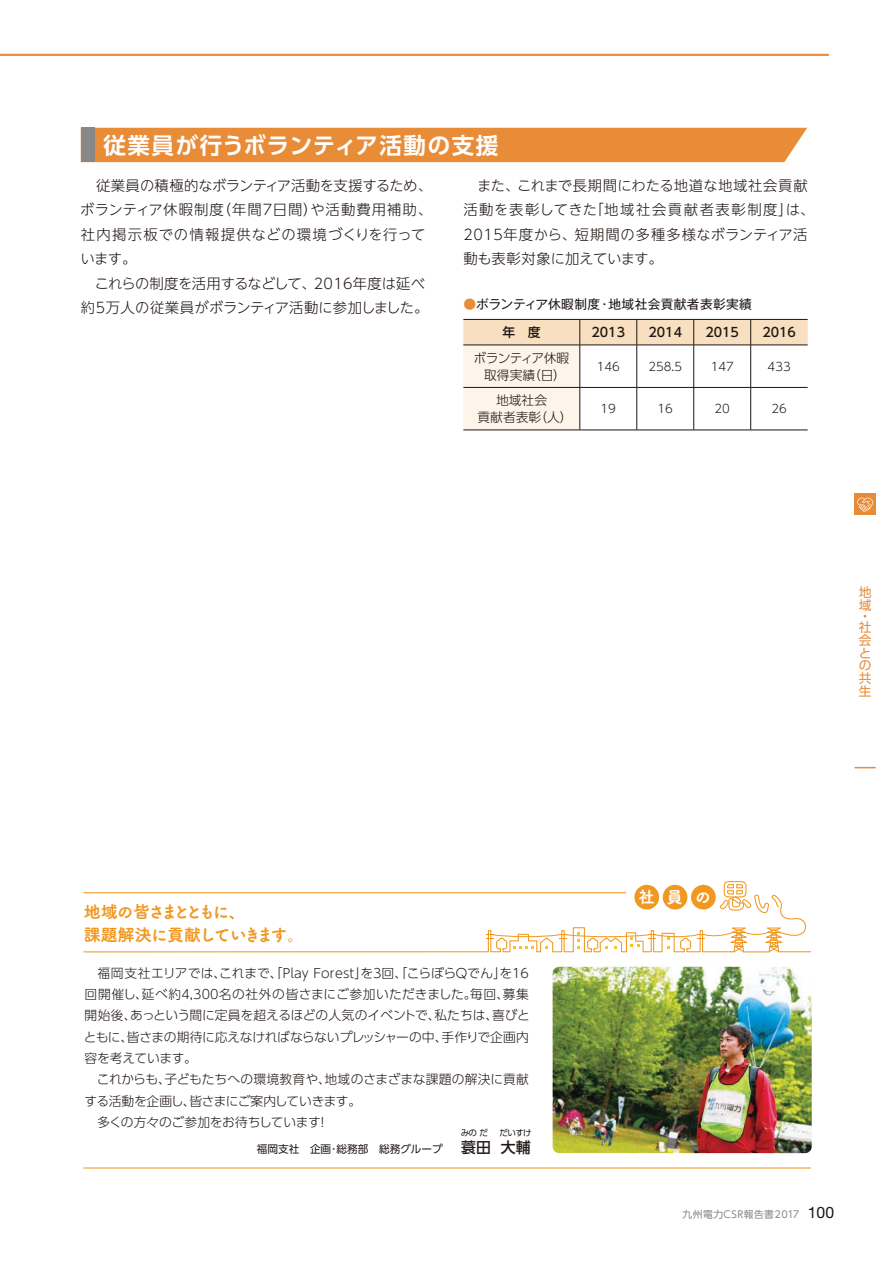
<style>
.page{position:relative;width:893px;height:1263px;background:#fff}
.page>*{position:absolute;margin:0;border:0;box-sizing:border-box;transform-origin:0 0}
.t1{font:22.5px "UD Shin Go Pro De Bold 90 msp RKSJ H";letter-spacing:.065em;color:#fff}
.t2{font:16.95px/23.4px "Tsuku A Rd Gothic Std E 90 msp RKSJ H";letter-spacing:-.11em;color:#f19820}
.t3{font:16.5px "Tsuku A Rd Gothic Std E 90 msp RKSJ H";color:#fff}
.t4{font:14.4px/24.5px "UD Shin Go NT Pro Light 90 msp RKSJ H";letter-spacing:.02em;color:#1f1614}
.t5{font:14.4px/24.5px "UD Shin Go NT Pro Light 90 msp RKSJ H";letter-spacing:.04em;color:#1f1614}
.t6{font:12.75px/21.3px "UD Shin Go Pro Light 90 msp RKSJ H";letter-spacing:-.005em;color:#231a18}
.t7{font:12.75px "Gothic MB101 Pro Regular 90 msp RKSJ H";letter-spacing:.025em;color:#1f1614}
.t8{font:12.75px "UD Shin Go Pro Medium 90 msp RKSJ H";color:#1f1614}
.t9{font:12.75px/17px "UD Shin Go Pro Light 90 msp RKSJ H";letter-spacing:-.03em;color:#1f1614;text-align:center}
.t10{font:12.75px/17px "UD Shin Go Pro Light 90 msp RKSJ H";color:#1f1614;text-align:center}
.t11{font:12.75px/12.8px "UD Shin Go Pro Regular 90 msp RKSJ H";color:#e88c38}
.t12{font:11.7px "UD Shin Go Pro Light 90 msp RKSJ H";color:#1f1614}
.t13{font:10.65px "UD Shin Go Pro Regular 90 msp RKSJ H";color:#231a18}
.t14{font:9.75px "UD Shin Go Pro Regular 90 msp RKSJ H";letter-spacing:.05em;color:#888889}
.t15{font:8.55px "UD Shin Go Pro Regular 90 msp RKSJ H";letter-spacing:-.075em;color:#231a18}
.s1{color:#e88c38}
.s2{font-family:"UD Shin Go Pro Medium 90 msp RKSJ H";font-size:14.85px}
.s3{font-family:"Helvetica Neue LT Std";font-size:15.75px;color:#1f1614}
</style>
<div class="page">
<hr style="left:0;top:54px;width:829px;height:2px;background:#e88c38">
<svg style="left:854px;top:767px;width:22px;height:1px"></svg>
<div style="left:854px;top:494px;width:22px;height:21px;background:#e88c38"></div>
<svg style="left:857px;top:497px;width:16px;height:15px"></svg>
<svg style="left:463px;top:320px;width:345px;height:110px"></svg>
<hr style="left:636px;top:345px;width:1px;height:42px;background:#1f1614">
<hr style="left:693px;top:345px;width:1px;height:42px;background:#1f1614">
<hr style="left:750px;top:345px;width:1px;height:42px;background:#1f1614">
<hr style="left:636px;top:388px;width:1px;height:42px;background:#1f1614">
<hr style="left:693px;top:388px;width:1px;height:42px;background:#1f1614">
<hr style="left:750px;top:388px;width:1px;height:42px;background:#1f1614">
<hr style="left:463px;top:319px;width:345px;height:1px;background:#1f1614">
<hr style="left:463px;top:430px;width:345px;height:1px;background:#1f1614">
<div style="left:94px;top:128px;width:713px;height:34px;background:#e88c38"></div>
<div style="left:81px;top:128px;width:13px;height:34px;background:#888889"></div>
<hr style="left:84px;top:1167px;width:727px;height:2px;background:#f19820">
<svg style="left:83px;top:881px;width:726px;height:72px"></svg>
<hr style="left:778px;top:951px;width:33px;height:1px;background:#f19820">
<img style="left:553px;top:967px;width:259px;height:186px;border-radius:6px">
<h1 class="t1" style="left:103px;top:137px;width:396px">従業員が行うボランティア活動の支援</h1>
<p class="t4" style="left:80px;top:175px;width:353px">　従業員の積極的なボランティア活動を支援するため、ボランティア休暇制度（年間7日間）や活動費用補助、社内掲示板での情報提供などの環境づくりを行っています。<br>　これらの制度を活用するなどして、2016年度は延べ約5万人の従業員がボランティア活動に参加しました。</p>
<p class="t5" style="left:463px;top:175px;width:353px">　また、これまで長期間にわたる地道な地域社会貢献活動を表彰してきた「地域社会貢献者表彰制度」は、<br>2015年度から、短期間の多種多様なボランティア活動も表彰対象に加えています。</p>
<p class="t8" style="left:502px;top:327px;width:40px">年　度</p>
<p class="t8" style="left:591px;top:327px;width:35px">2013</p>
<p class="t8" style="left:648px;top:327px;width:35px">2014</p>
<p class="t8" style="left:705px;top:327px;width:35px">2015</p>
<p class="t8" style="left:762px;top:327px;width:35px">2016</p>
<p class="t9" style="left:473px;top:351px;width:97px">ボランティア休暇取得実績（日）</p>
<p class="t12" style="left:597px;top:362px;width:25px">146</p>
<p class="t12" style="left:648px;top:362px;width:35px">258.5</p>
<p class="t12" style="left:711px;top:362px;width:25px">147</p>
<p class="t12" style="left:767px;top:362px;width:25px">433</p>
<p class="t10" style="left:477px;top:393px;width:97px">地域社会<br>貢献者表彰（人）</p>
<p class="t12" style="left:600px;top:404px;width:17px">19</p>
<p class="t12" style="left:657px;top:404px;width:17px">16</p>
<p class="t12" style="left:714px;top:404px;width:17px">20</p>
<p class="t12" style="left:771px;top:404px;width:17px">26</p>
<p class="t7" style="left:463px;top:299px;width:290px"><span class="s1">●</span>ボランティア休暇制度・地域社会貢献者表彰実績</p>
<p class="t11" style="left:859px;top:588px;width:14px">地域</p>
<p class="t11" style="left:859px;top:612px;width:14px;line-height:11.1px">・社</p>
<p class="t11" style="left:859px;top:635px;width:14px;text-align:justify">会との共生</p>
<h2 class="t2" style="left:84px;top:902px;width:222px">地域の皆さまとともに、<br>課題解決に貢献していきます。</h2>
<p class="t6" style="left:84px;top:964px;width:448px">　福岡支社エリアでは､これまで､｢Play Forest｣を3回､｢こらぼらＱでん｣を16回開催し､延べ約4,300名の社外の皆さまにご参加いただきました｡毎回､募集開始後､あっという間に定員を超えるほどの人気のイベントで､私たちは､喜びとともに､皆さまの期待に応えなければならないプレッシャーの中､手作りで企画内容を考えています｡<br>　これからも､子どもたちへの環境教育や､地域のさまざまな課題の解決に貢献する活動を企画し､皆さまにご案内していきます｡<br>　多くの方々のご参加をお待ちしています！</p>
<p class="t13" style="left:257px;top:1145px;width:275px">福岡支社 企画･総務部　総務グループ <span class="s2">蓑田 大輔</span></p>
<p class="t15" style="left:461px;top:1129px;width:29px">みの だ</p>
<p class="t15" style="left:499px;top:1129px;width:34px">だいすけ</p>
<p class="t3" style="left:638px;top:891px;width:75px">社員の</p>
<p class="t14" style="left:683px;top:1210px;width:153px">九州電力CSR報告書2017 <span class="s3">100</span></p>
</div>
